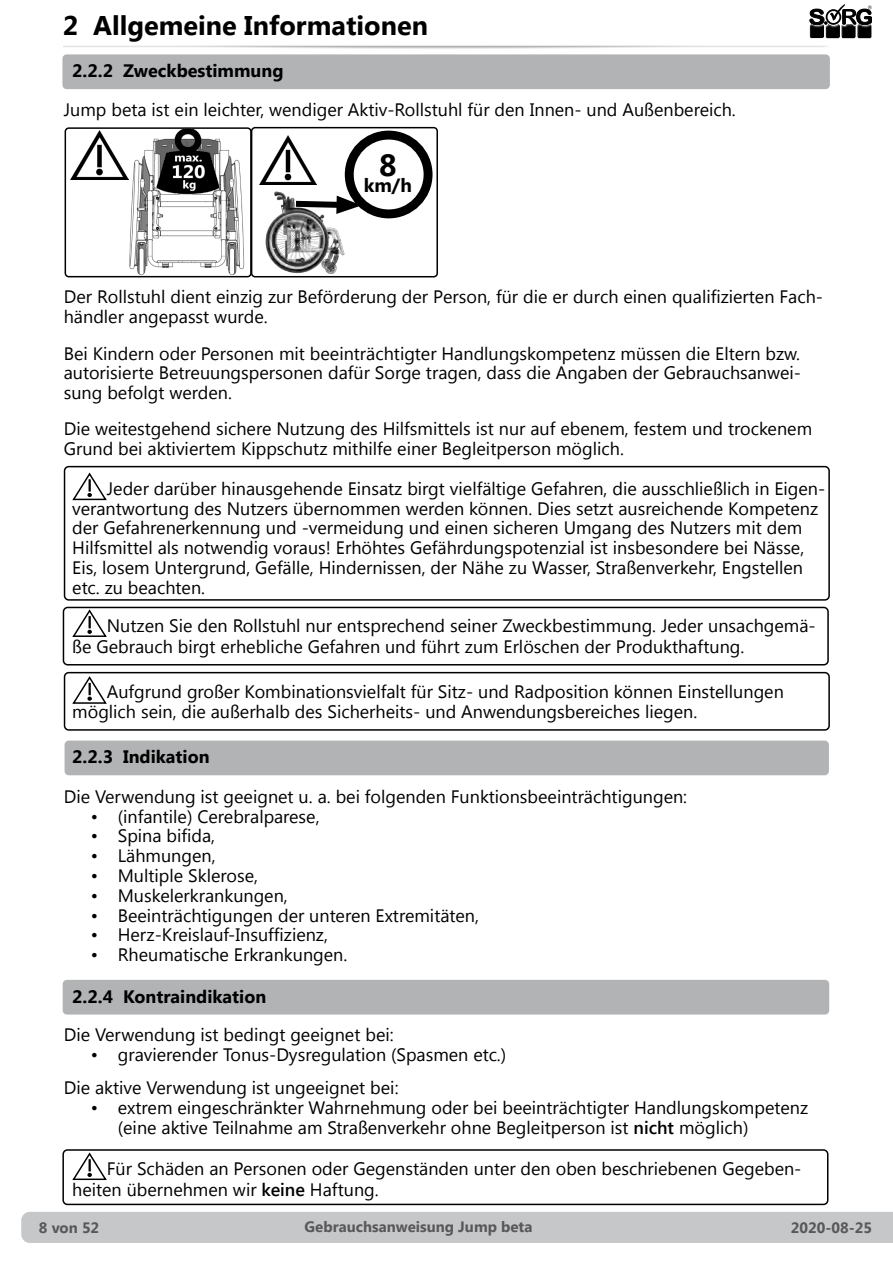
<style>
.page{position:relative;width:893px;height:1263px;background:#fff}
.page>*{position:absolute;margin:0;border:0;box-sizing:border-box;transform-origin:0 0}
.t1{font:700 30.6px "Segoe UI";color:#000}
.t2{font:700 27px "Segoe UI";color:#000}
.t3{font:700 19.2px "Segoe UI";color:#000}
.t4{font:18px/19.8px "Segoe UI";color:#000}
.t5{font:700 18px "Segoe UI";color:#000}
.t6{font:700 15px "Segoe UI";color:#58585a}
.s1{font-weight:600}
</style>
<div class="page">
<div style="left:21px;top:1212px;width:872px;height:31px;background:#c6c7c8"></div>
<svg style="left:810px;top:4px;width:62px;height:34px"></svg>
<div style="left:810px;top:23px;width:15px;height:15px;background:#000;opacity:.75"></div>
<div style="left:62px;top:1149px;width:766px;height:56px;border:2px solid #000;border-radius:4px"></div>
<div style="left:251px;top:127px;width:187px;height:150px;border:2px solid #000;border-radius:4px"></div>
<div style="left:63px;top:980px;width:766px;height:34px;background:#b1b3b4;border-radius:4px"></div>
<div style="left:65px;top:740px;width:764px;height:35px;background:#b1b3b4;border-radius:4px"></div>
<div style="left:62px;top:54px;width:768px;height:35px;background:#b1b3b4;border-radius:4px"></div>
<div style="left:65px;top:127px;width:187px;height:150px;border:2px solid #000;border-radius:4px"></div>
<div style="left:64px;top:466px;width:766px;height:135px;border:2px solid #000;border-radius:4px"></div>
<img style="left:109px;top:126px;width:159px;height:150px">
<img style="left:156px;top:128px;width:64px;height:67px">
<img style="left:71px;top:131px;width:57px;height:48px">
<div style="left:63px;top:607px;width:766px;height:58px;border:2px solid #000;border-radius:4px"></div>
<svg style="left:347px;top:196px;width:15px;height:15px"></svg>
<div style="left:345px;top:131px;width:87px;height:87px;border:9px solid #000;border-radius:50%"></div>
<img style="left:259px;top:135px;width:58px;height:49px">
<img style="left:265px;top:191px;width:82px;height:83px">
<svg style="left:72px;top:472px;width:35px;height:29px"></svg>
<svg style="left:71px;top:609px;width:37px;height:28px"></svg>
<svg style="left:72px;top:1152px;width:35px;height:29px"></svg>
<div style="left:64px;top:672px;width:766px;height:59px;border:2px solid #000;border-radius:4px"></div>
<svg style="left:72px;top:676px;width:35px;height:28px"></svg>
<h2 class="t2" style="left:63px;top:6px;width:367px">2 Allgemeine Informationen</h2>
<p class="t5" style="left:72px;top:58px;width:213px">2.2.2 Zweckbestimmung</p>
<p class="t4" style="left:64px;top:99px;width:674px">Jump beta ist ein leichter, wendiger Aktiv-Rollstuhl für den Innen- und Außenbereich.</p>
<h1 class="t1" style="left:379px;top:143px;width:19px">8</h1>
<p class="t3" style="left:364px;top:172px;width:50px">km/h</p>
<p class="t4" style="left:64px;top:286px;width:761px">Der Rollstuhl dient einzig zur Beförderung der Person, für die er durch einen qualifizierten Fach&shy;händler angepasst wurde.</p>
<p class="t4" style="left:64px;top:342px;width:739px;text-align:justify">Bei Kindern oder Personen mit beeinträchtigter Handlungskompetenz müssen die Eltern bzw. autorisierte Betreuungspersonen dafür Sorge tragen, dass die Angaben der Gebrauchsanwei&shy;sung befolgt werden.</p>
<p class="t4" style="left:64px;top:418px;width:750px">Die weitestgehend sichere Nutzung des Hilfsmittels ist nur auf ebenem, festem und trockenem<br>Grund bei aktiviertem Kippschutz mithilfe einer Begleitperson möglich.</p>
<p class="t4" style="left:72px;top:478px;width:754px;text-indent:35px">Jeder darüber hinausgehende Einsatz birgt vielfältige Gefahren, die ausschließlich in Eigen&shy;verantwortung des Nutzers übernommen werden können. Dies setzt ausreichende Kompetenz der Gefahrenerkennung und -vermeidung und einen sicheren Umgang des Nutzers mit dem Hilfsmittel als notwendig voraus! Erhöhtes Gefährdungspotenzial ist insbesondere bei Nässe, Eis, losem Untergrund, Gefälle, Hindernissen, der Nähe zu Wasser, Straßenverkehr, Engstellen etc. zu beachten.</p>
<p class="t4" style="left:72px;top:614px;width:745px;line-height:21px;text-indent:35px">Nutzen Sie den Rollstuhl nur entsprechend seiner Zweckbestimmung. Jeder unsachgemä&shy;ße Gebrauch birgt erhebliche Gefahren und führt zum Erlöschen der Produkthaftung.</p>
<p class="t4" style="left:72px;top:681px;width:713px;text-indent:35px">Aufgrund großer Kombinationsvielfalt für Sitz- und Radposition können Einstellungen möglich sein, die außerhalb des Sicherheits- und Anwendungsbereiches liegen.</p>
<p class="t5" style="left:72px;top:744px;width:139px">2.2.3 Indikation</p>
<p class="t4" style="left:64px;top:786px;width:625px">Die Verwendung ist geeignet u. a. bei folgenden Funktionsbeeinträchtigungen:</p>
<p class="t4" style="left:91px;top:805px;width:230px">• (infantile) Cerebralparese,</p>
<p class="t4" style="left:91px;top:825px;width:126px">• Spina bifida,</p>
<p class="t4" style="left:91px;top:845px;width:126px">• Lähmungen,</p>
<p class="t4" style="left:91px;top:865px;width:169px">• Multiple Sklerose,</p>
<p class="t4" style="left:91px;top:885px;width:199px">• Muskelerkrankungen,</p>
<p class="t4" style="left:91px;top:904px;width:390px">• Beeinträchtigungen der unteren Extremitäten,</p>
<p class="t4" style="left:91px;top:924px;width:239px">• Herz-Kreislauf-Insuffizienz,</p>
<p class="t4" style="left:91px;top:944px;width:258px">• Rheumatische Erkrankungen.</p>
<p class="t5" style="left:72px;top:984px;width:195px">2.2.4 Kontraindikation</p>
<p class="t4" style="left:64px;top:1024px;width:331px">Die Verwendung ist bedingt geeignet bei:</p>
<p class="t4" style="left:64px;top:1037px;width:444px;line-height:33.3px;text-indent:27px">• gravierender Tonus-Dysregulation (Spasmen etc.)<br>Die aktive Verwendung ist ungeeignet bei:</p>
<p class="t4" style="left:118px;top:1097px;width:692px;text-indent:-27px">• extrem eingeschränkter Wahrnehmung oder bei beeinträchtigter Handlungskompetenz (eine aktive Teilnahme am Straßenverkehr ohne Begleitperson ist <span class="s1">nicht</span> möglich)</p>
<p class="t4" style="left:72px;top:1157px;width:731px;line-height:21px;text-indent:35px">Für Schäden an Personen oder Gegenständen unter den oben beschriebenen Gegeben&shy;heiten übernehmen wir <span class="s1">keine</span> Haftung.</p>
<p class="t6" style="left:39px;top:1216px;width:62px">8 von 52</p>
<p class="t6" style="left:305px;top:1216px;width:229px">Gebrauchsanweisung Jump beta</p>
<p class="t6" style="left:791px;top:1217px;width:83px">2020-08-25</p>
</div>
